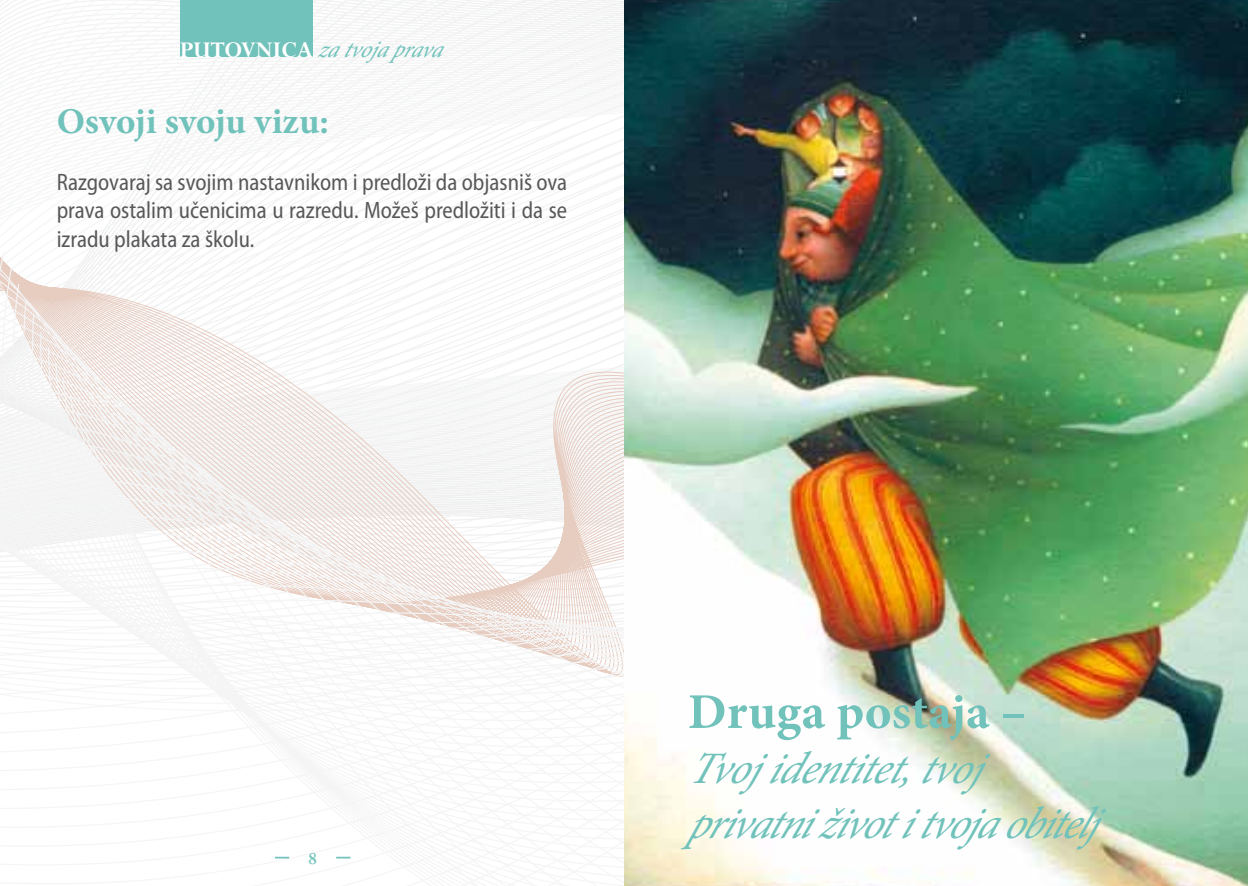
<style>
.page{position:relative;width:1248px;height:886px;background:#fff}
.page>*{position:absolute;margin:0;border:0;box-sizing:border-box;transform-origin:0 0}
.t1{font:700 50px "Minion Pro";color:#70c2bb}
.t2{font:italic 45px/55px "Minion Pro";color:#70c2bb;scale:.94 1}
.t3{font:700 36.25px "Minion Pro";color:#70c2bb}
.t4{font:semi-condensed 23.75px/28.5px "Myriad Pro";color:#58585a;text-align:justify;scale:.94 1}
.t5{font:italic 23.75px "Minion Pro";color:#70c2bb;scale:.94 1}
.t6{font:700 18.75px "Perpetua";color:#70c2bb}
.s1{font-family:"Perpetua";font-weight:700;font-style:normal;font-size:25px;color:#fff}
</style>
<div class="page">
<svg style="left:0;top:0;width:624px;height:91px"></svg>
<svg style="left:0;top:92px;width:624px;height:767px"></svg>
<svg style="left:336px;top:857px;width:14px;height:1px"></svg>
<svg style="left:275px;top:857px;width:14px;height:1px"></svg>
<div style="left:180px;top:0;width:133px;height:57px;background:#70c2bb"></div>
<img style="left:624px;top:0;width:623px;height:886px">
<p class="t5" style="left:180px;top:33px;width:293px"><span class="s1">P U T O V N I C A</span> zatvojaprava</p>
<p class="t3" style="left:57px;top:96px;width:274px">Osvoji svoju vizu:</p>
<p class="t4" style="left:57px;top:167px;width:544px">Razgovaraj sa svojim nastavnikom i predloži da objasniš ova prava ostalim učenicima u razredu. Možeš predložiti i da se izradu plakata za školu.</p>
<p class="t6" style="left:308px;top:846px;width:10px">8</p>
<p class="t1" style="left:687px;top:677px;width:340px">Druga postaja –</p>
<p class="t2" style="left:687px;top:741px;width:463px">Tvojidentitet,tvoj privatniživotitvojaobitelj</p>
</div>
